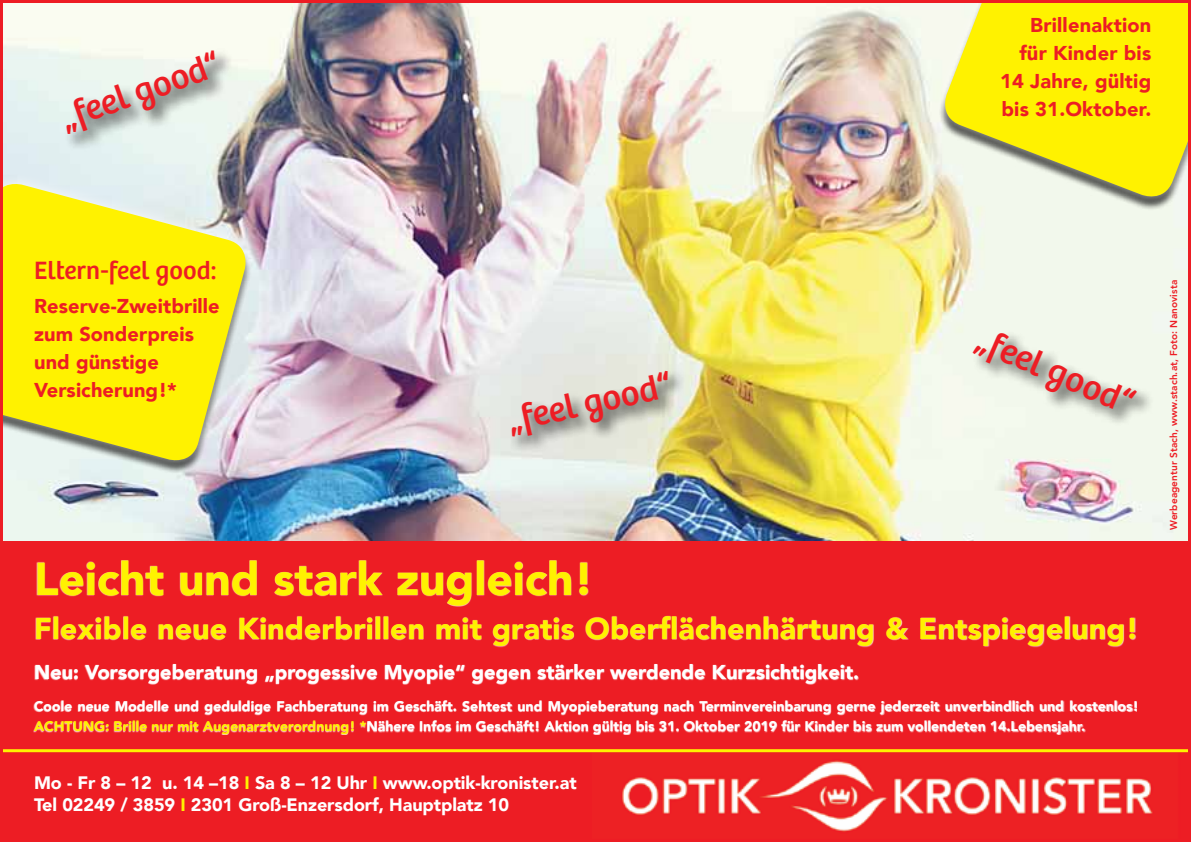
<style>
.page{position:relative;width:1191px;height:842px;background:#fff}
.page>*{position:absolute;margin:0;border:0;box-sizing:border-box;transform-origin:0 0}
.t1{font:900 46px "Avenir LT";color:#fff200}
.t2{font:36px "Bree";color:#ed1d24}
.t3{font:900 30px "Avenir LT";letter-spacing:.01em;color:#fff200}
.t4{font:26px "Bree";letter-spacing:.005em;color:#ed1d24}
.t5{font:900 20px/28px "Avenir LT";letter-spacing:.005em;color:#ed1d24;text-align:right}
.t6{font:900 20px "Avenir LT";color:#fff}
.t7{font:900 18px/21.6px "Avenir LT";letter-spacing:-.005em;color:#fff}
.t8{font:900 14px/20px "Avenir LT";color:#fff}
.t9{font:800 10px "Avenir LT";letter-spacing:.01em;color:#ed1d24}
.s1{color:#fff200}
</style>
<div class="page">
<img style="left:4px;top:4px;width:1183px;height:537px">
<div style="left:0;top:541px;width:1191px;height:301px;background:#ed1d24"></div>
<img style="left:592px;top:752px;width:588px;height:80px">
<div style="left:34px;top:560px;width:1103px;height:175px;background:#fff;opacity:.75"></div>
<svg style="left:921px;top:4px;width:266px;height:216px;background:#eff1df"></svg>
<svg style="left:938px;top:4px;width:249px;height:199px;background:#f5ec38"></svg>
<svg style="left:4px;top:162px;width:263px;height:319px;background:#d5d5dc"></svg>
<svg style="left:4px;top:179px;width:247px;height:287px;background:#f1e93b"></svg>
<div style="left:510px;top:368px;width:176px;height:86px;background:#000;opacity:.75"></div>
<div style="left:64px;top:48px;width:169px;height:104px;background:#000;opacity:.75"></div>
<div style="left:971px;top:331px;width:183px;height:96px;background:#000;opacity:.75"></div>
<hr style="left:0;top:749px;width:1191px;height:3px;background:#fff200">
<h2 class="t2" style="left:54px;top:98px;width:169px;rotate:-19deg">„feel good“</h2>
<h3 class="t5" style="left:1000px;top:11px;width:153px">Brillenaktion für Kinder bis<br>14 Jahre, gültig bis 31.Oktober.</h3>
<h3 class="t4" style="left:34px;top:255px;width:184px">Eltern-feel good:</h3>
<h3 class="t5" style="left:34px;top:292px;width:187px;text-align:left">Reserve-Zweitbrille zum Sonderpreis und günstige<br>Versicherung!*</h3>
<h2 class="t2" style="left:503px;top:399px;width:169px;rotate:-12deg">„feel good“</h2>
<h2 class="t2" style="left:987px;top:318px;width:169px;rotate:24deg">„feel good“</h2>
<h1 class="t1" style="left:34px;top:551px;width:561px">Leicht und stark zugleich!</h1>
<h3 class="t3" style="left:34px;top:611px;width:1106px">Flexible neue Kinderbrillen mit gratis Oberflächenhärtung &amp; Entspiegelung!</h3>
<h3 class="t6" style="left:34px;top:660px;width:826px">Neu: Vorsorgeberatung „progessive Myopie“ gegen stärker werdende Kurzsichtigkeit.</h3>
<p class="t8" style="left:34px;top:696px;width:1106px">Coole neue Modelle und geduldige Fachberatung im Geschäft. Sehtest und Myopieberatung nach Terminvereinbarung gerne jederzeit unverbindlich und kostenlos!<br><span class="s1">ACHTUNG: Brille nur mit Augenarztverordnung! *</span>Nähere Infos im Geschäft! Aktion gültig bis 31. Oktober 2019 für Kinder bis zum vollendeten 14.Lebensjahr.</p>
<p class="t7" style="left:34px;top:772px;width:544px">Mo - Fr 8 – 12 u. 14 –18 <span class="s1">I</span> Sa 8 – 12 Uhr <span class="s1">I</span> www.optik-kronister.at<br>Tel 02249 / 3859 <span class="s1">I</span> 2301 Groß-Enzersdorf, Hauptplatz 10</p>
<p class="t9" style="left:1167px;top:530px;width:252px;rotate:-90deg">Werbeagentur Stach, www.stach.at, Foto: Nanovista</p>
</div>
